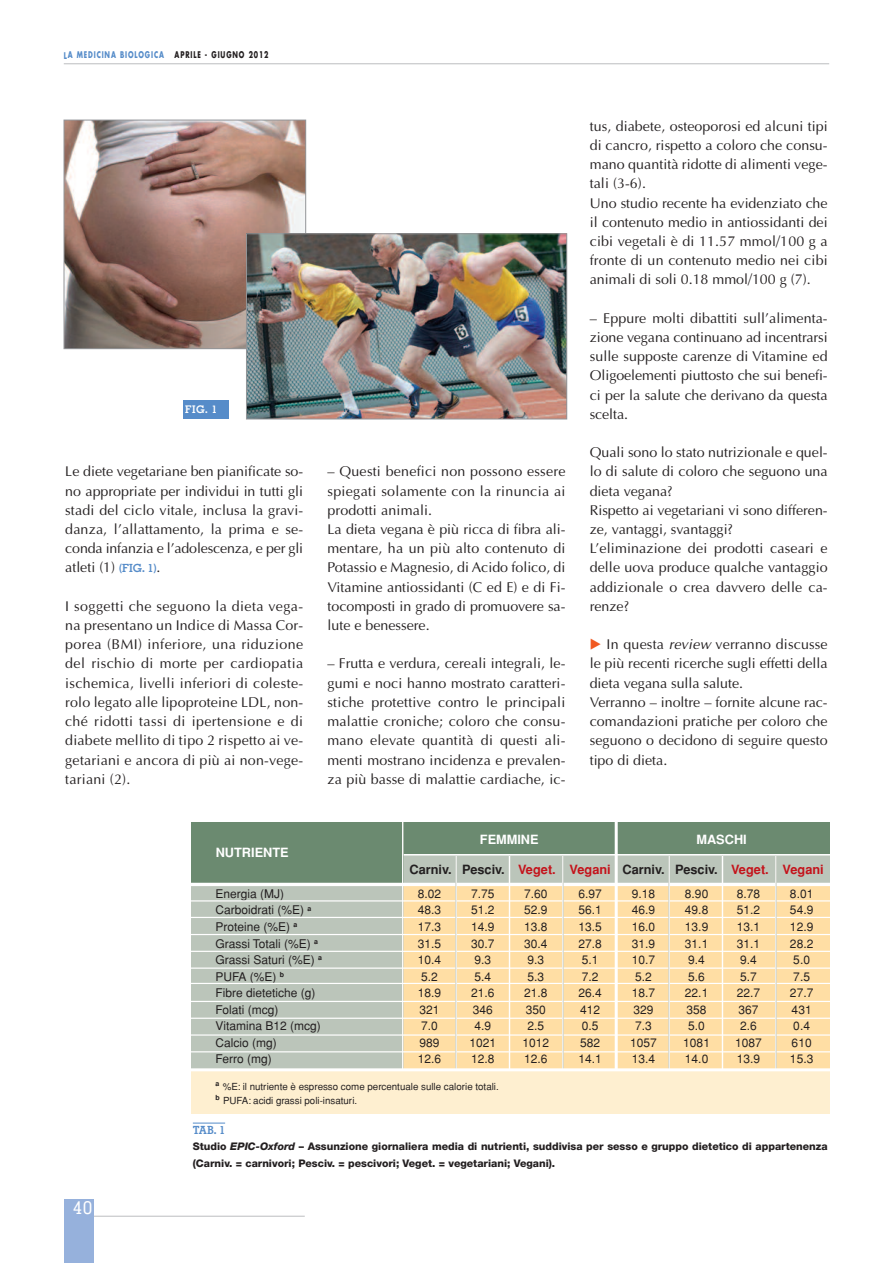
<style>
.page{position:relative;width:893px;height:1263px;background:#fff}
.page>*{position:absolute;margin:0;border:0;box-sizing:border-box;transform-origin:0 0}
.t1{font:500 18px "Memphis";color:#fff}
.t2{font:14.25px/19.2px "Optima";letter-spacing:.005em;color:#231f20;text-align:justify}
.t3{font:700 12.75px "Helvetica";color:#231f20}
.t4{font:700 12.75px "Helvetica";color:#fff}
.t5{font:12px/16.5px "Helvetica";color:#231f20;text-align:center}
.t6{font:700 11.25px "Memphis";color:#568cc9}
.t7{font:800 10.5px/16.5px "Helvetica Neue";color:#231f20}
.t8{font:700 10.5px "Memphis";color:#fff}
.t9{font:9.75px/13.5px "Helvetica";color:#231f20}
.t10{font:700 9px "Futura";letter-spacing:.135em;color:#568cc9;scale:.7 1}
.s1{color:#231f20}
.s2{font-family:"Memphis";font-weight:700;font-size:11.25px;color:#568cc9}
.s3{font-style:italic}
.s4{color:#c4121a}
</style>
<div class="page">
<hr style="left:85px;top:1216px;width:220px;height:1px;background:#bcbdc0">
<div style="left:64px;top:1199px;width:30px;height:64px;background:#96b1dc"></div>
<hr style="left:64px;top:64px;width:765px;height:1px;background:#bcbdc0">
<div style="left:191px;top:881px;width:638px;height:232px;background:#ffdea4"></div>
<div style="left:191px;top:881px;width:212px;height:187px;background:#bbc5ba"></div>
<div style="left:191px;top:822px;width:638px;height:62px;background:#6b8a70"></div>
<hr style="left:402px;top:822px;width:1px;height:248px;background:#fff">
<hr style="left:191px;top:900px;width:638px;height:1px;background:#fff">
<hr style="left:191px;top:917px;width:638px;height:1px;background:#fff">
<hr style="left:191px;top:951px;width:638px;height:1px;background:#fff">
<hr style="left:191px;top:983px;width:638px;height:1px;background:#fff">
<hr style="left:191px;top:934px;width:638px;height:1px;background:#fff">
<hr style="left:191px;top:967px;width:638px;height:2px;background:#fff">
<hr style="left:191px;top:1001px;width:638px;height:1px;background:#fff">
<hr style="left:191px;top:1018px;width:638px;height:1px;background:#fff">
<hr style="left:191px;top:1051px;width:638px;height:1px;background:#fff">
<hr style="left:191px;top:1034px;width:638px;height:2px;background:#fff">
<div style="left:404px;top:855px;width:425px;height:28px;background:#bbc5ba"></div>
<hr style="left:191px;top:883px;width:638px;height:3px;background:#fff">
<hr style="left:615px;top:822px;width:3px;height:248px;background:#fff">
<hr style="left:668px;top:855px;width:2px;height:215px;background:#fff">
<hr style="left:722px;top:855px;width:1px;height:215px;background:#fff">
<hr style="left:562px;top:855px;width:2px;height:215px;background:#fff">
<hr style="left:455px;top:855px;width:2px;height:215px;background:#fff">
<hr style="left:509px;top:855px;width:1px;height:215px;background:#fff">
<hr style="left:775px;top:855px;width:2px;height:215px;background:#fff">
<hr style="left:404px;top:854px;width:425px;height:1px;background:#fff">
<div style="left:191px;top:1070px;width:638px;height:43px;background:#feefd0"></div>
<hr style="left:191px;top:1068px;width:638px;height:3px;background:#fff">
<hr style="left:193px;top:1123px;width:32px;height:1px;background:#568cc9">
<img style="left:66px;top:122px;width:238px;height:225px">
<div style="left:64px;top:120px;width:242px;height:229px;border:1px solid #939598"></div>
<img style="left:248px;top:236px;width:317px;height:181px">
<div style="left:246px;top:234px;width:321px;height:185px;border:1px solid #939598"></div>
<div style="left:183px;top:400px;width:46px;height:19px;background:#568cc9"></div>
<p class="t10" style="left:64px;top:51px;width:294px">LA MEDICINA BIOLOGICA <span class="s1">APRILE - GIUGNO 2012</span></p>
<p class="t8" style="left:185px;top:405px;width:34px">FIG. 1</p>
<p class="t2" style="left:65px;top:462px;width:239px">Le diete vegetariane ben pianificate so&shy;no appropriate per individui in tutti gli stadi del ciclo vitale, inclusa la gravi&shy;danza, l’allattamento, la prima e se&shy;conda infanzia e l’adolescenza, e per gli atleti (1) <span class="s2">(FIG. 1)</span>.</p>
<p class="t2" style="left:65px;top:596px;width:239px">I soggetti che seguono la dieta vega&shy;na presentano un Indice di Massa Cor&shy;porea (BMI) inferiore, una riduzione del rischio di morte per cardiopatia ischemica, livelli inferiori di coleste&shy;rolo legato alle lipoproteine LDL, non&shy;ché ridotti tassi di ipertensione e di diabete mellito di tipo 2 rispetto ai ve&shy;getariani e ancora di più ai non-vege&shy;tariani (2).</p>
<p class="t4" style="left:216px;top:845px;width:74px">NUTRIENTE</p>
<p class="t2" style="left:327px;top:462px;width:239px;text-align:left">– Questi benefici non possono essere spiegati solamente con la rinuncia ai prodotti animali.<br>La dieta vegana è più ricca di fibra ali&shy;mentare, ha un più alto contenuto di Potassio e Magnesio, di Acido folico, di Vitamine antiossidanti (C ed E) e di Fi&shy;tocomposti in grado di promuovere sa&shy;lute e benessere.</p>
<p class="t2" style="left:327px;top:654px;width:239px">– Frutta e verdura, cereali integrali, le&shy;gumi e noci hanno mostrato caratteri&shy;stiche protettive contro le principali malattie croniche; coloro che consu&shy;mano elevate quantità di questi ali&shy;menti mostrano incidenza e prevalen&shy;za più basse di malattie cardiache, ic-</p>
<p class="t2" style="left:590px;top:116px;width:239px;text-align:left">tus, diabete, osteoporosi ed alcuni tipi di cancro, rispetto a coloro che consu&shy;mano quantità ridotte di alimenti vege&shy;tali (3-6).<br>Uno studio recente ha evidenziato che il contenuto medio in antiossidanti dei cibi vegetali è di 11.57 mmol/100 g a fronte di un contenuto medio nei cibi animali di soli 0.18 mmol/100 g (7).</p>
<p class="t2" style="left:590px;top:308px;width:239px">– Eppure molti dibattiti sull’alimenta&shy;zione vegana continuano ad incentrarsi sulle supposte carenze di Vitamine ed Oligoelementi piuttosto che sui benefi&shy;ci per la salute che derivano da questa scelta.</p>
<p class="t2" style="left:590px;top:443px;width:239px;text-align:left">Quali sono lo stato nutrizionale e quel&shy;lo di salute di coloro che seguono una dieta vegana?<br>Rispetto ai vegetariani vi sono differen&shy;ze, vantaggi, svantaggi?<br>L’eliminazione dei prodotti caseari e delle uova produce qualche vantaggio addizionale o crea davvero delle ca&shy;renze?</p>
<p class="t2" style="left:590px;top:635px;width:239px;text-align:left;text-indent:17px">In questa <span class="s3">review</span> verranno discusse le più recenti ricerche sugli effetti della dieta vegana sulla salute.<br>Verranno – inoltre – fornite alcune rac&shy;comandazioni pratiche per coloro che seguono o decidono di seguire questo tipo di dieta.</p>
<p class="t4" style="left:480px;top:832px;width:60px">FEMMINE</p>
<p class="t4" style="left:696px;top:832px;width:52px">MASCHI</p>
<p class="t3" style="left:409px;top:862px;width:416px">Carniv. Pesciv. <span class="s4">Veget. Vegani</span> Carniv. Pesciv. <span class="s4">Veget. Vegani</span></p>
<p class="t5" style="left:215px;top:885px;width:108px;text-align:left">Energia (MJ)<br>Carboidrati (%E) <sup>a<br></sup>Proteine (%E) <sup>a<br></sup>Grassi Totali (%E) <sup>a<br></sup>Grassi Saturi (%E) <sup>a<br></sup>PUFA (%E) <sup>b<br></sup>Fibre dietetiche (g)<br>Folati (mcg)<br>Vitamina B12 (mcg)<br>Calcio (mg)<br>Ferro (mg)</p>
<p class="t5" style="left:418px;top:885px;width:25px;text-align:left">8.02<br>48.3<br>17.3<br>31.5<br>10.4<br>5.2<br>18.9<br>321<br>7.0<br>989<br>12.6</p>
<p class="t5" style="left:523px;top:885px;width:28px">7.60<br>52.9<br>13.8<br>30.4<br>9.3<br>5.3<br>21.8<br>350<br>2.5<br>1012<br>12.6</p>
<p class="t5" style="left:469px;top:885px;width:28px">7.75<br>51.2<br>14.9<br>30.7<br>9.3<br>5.4<br>21.6<br>346<br>4.9<br>1021<br>12.8</p>
<p class="t5" style="left:579px;top:885px;width:25px;text-align:left">6.97<br>56.1<br>13.5<br>27.8<br>5.1<br>7.2<br>26.4<br>412<br>0.5<br>582<br>14.1</p>
<p class="t5" style="left:683px;top:885px;width:28px">8.90<br>49.8<br>13.9<br>31.1<br>9.4<br>5.6<br>22.1<br>358<br>5.0<br>1081<br>14.0</p>
<p class="t5" style="left:630px;top:885px;width:28px">9.18<br>46.9<br>16.0<br>31.9<br>10.7<br>5.2<br>18.7<br>329<br>7.3<br>1057<br>13.4</p>
<p class="t5" style="left:790px;top:885px;width:25px;text-align:left">8.01<br>54.9<br>12.9<br>28.2<br>5.0<br>7.5<br>27.7<br>431<br>0.4<br>610<br>15.3</p>
<p class="t5" style="left:735px;top:885px;width:28px">8.78<br>51.2<br>13.1<br>31.1<br>9.4<br>5.7<br>22.7<br>367<br>2.6<br>1087<br>13.9</p>
<p class="t9" style="left:215px;top:1080px;width:285px"><sup>a</sup> %E: il nutriente è espresso come percentuale sulle calorie totali. <sup>b</sup> PUFA: acidi grassi poli-insaturi.</p>
<p class="t1" style="left:73px;top:1201px;width:20px">40</p>
<p class="t6" style="left:193px;top:1126px;width:34px">TAB. 1</p>
<p class="t7" style="left:193px;top:1139px;width:636px">Studio <span class="s3">EPIC-Oxford</span> – Assunzione giornaliera media di nutrienti, suddivisa per sesso e gruppo dietetico di appartenenza (Carniv. = carnivori; Pesciv. = pescivori; Veget. = vegetariani; Vegani).</p>
</div>
